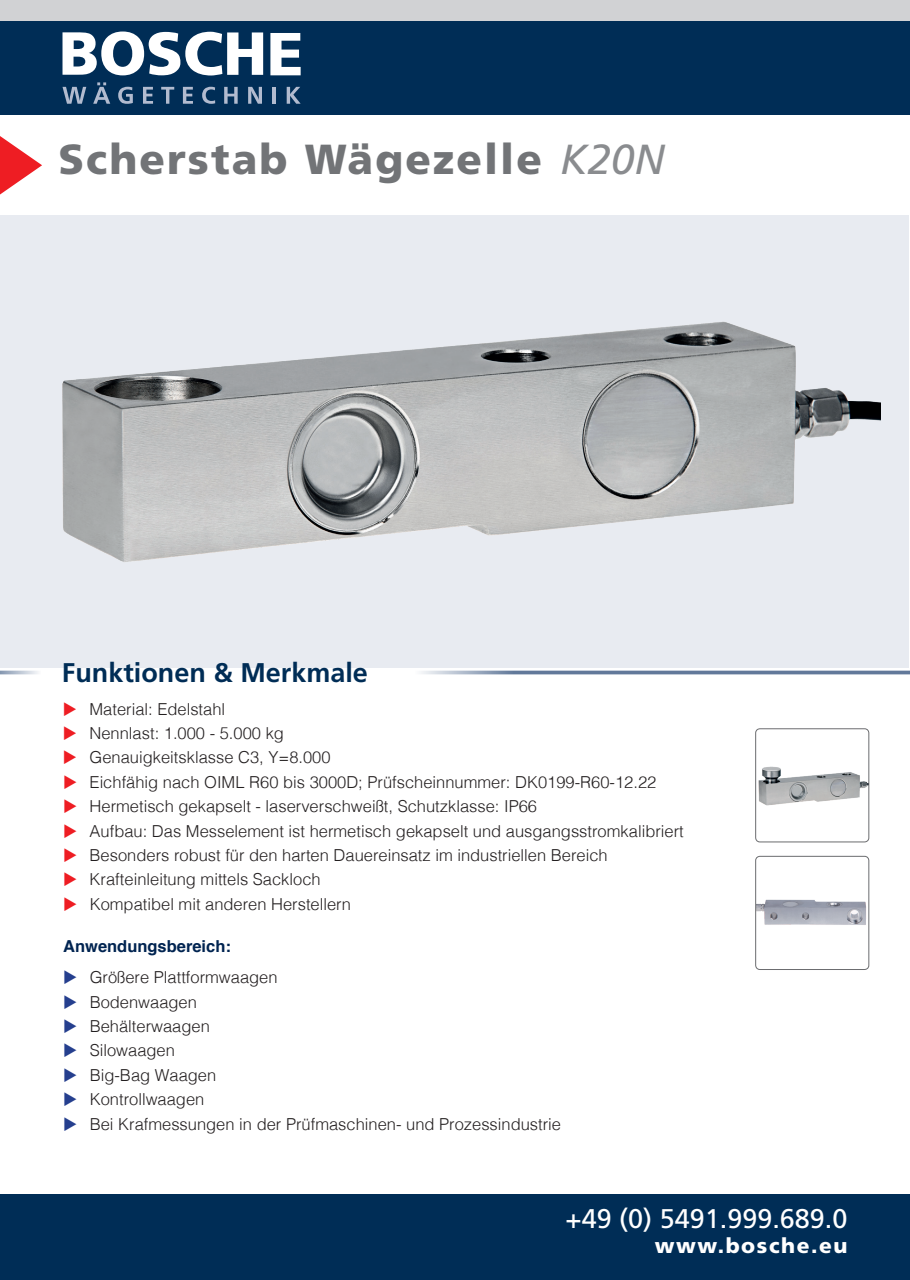
<style>
.page{position:relative;width:910px;height:1280px;background:#fff}
.page>*{position:absolute;margin:0;border:0;box-sizing:border-box;transform-origin:0 0}
.t1{font:900 42px "Frutiger LT Std";letter-spacing:.05em;color:#727477}
.t2{font:27px "Frutiger LT Std";color:#fff}
.t3{font:700 27px "Frutiger LT Std";color:#002d56}
.t4{font:900 21px "Frutiger LT Std";letter-spacing:.075em;color:#fff}
.t5{font:300 16.5px "Helvetica";color:#231f20}
.t6{font:700 16.5px "Helvetica";color:#002451}
.s1{font-weight:400;font-style:italic;color:#8a8c8f}
.s2{color:#ee1d23}
.s3{color:#253f8e}
</style>
<div class="page">
<div style="left:0;top:0;width:910px;height:30px;background:#d1d2d4"></div>
<div style="left:0;top:21px;width:910px;height:93px;background:#002d56"></div>
<div style="left:0;top:216px;width:909px;height:452px;background:#e8ebf1"></div>
<img style="left:62px;top:321px;width:819px;height:241px">
<hr style="left:415px;top:671px;width:495px;height:3px;background:#62799a">
<div style="left:0;top:1194px;width:910px;height:85px;background:#002d56"></div>
<svg style="left:0;top:136px;width:42px;height:59px"></svg>
<hr style="left:0;top:671px;width:41px;height:3px;background:#62799a">
<svg style="left:270px;top:33px;width:31px;height:42px"></svg>
<svg style="left:63px;top:32px;width:200px;height:44px"></svg>
<svg style="left:63px;top:87px;width:23px;height:17px"></svg>
<svg style="left:93px;top:82px;width:17px;height:22px"></svg>
<svg style="left:118px;top:87px;width:15px;height:17px"></svg>
<svg style="left:143px;top:87px;width:10px;height:17px"></svg>
<svg style="left:161px;top:87px;width:13px;height:17px"></svg>
<svg style="left:183px;top:87px;width:10px;height:17px"></svg>
<svg style="left:202px;top:87px;width:13px;height:17px"></svg>
<svg style="left:224px;top:87px;width:14px;height:17px"></svg>
<svg style="left:248px;top:87px;width:14px;height:17px"></svg>
<hr style="left:273px;top:87px;width:3px;height:17px;background:#b2bbcf">
<svg style="left:287px;top:87px;width:14px;height:17px"></svg>
<img style="left:758px;top:766px;width:109px;height:40px">
<div style="left:755px;top:728px;width:114px;height:114px;border:1px solid #6c6d70;border-radius:4px"></div>
<img style="left:757px;top:899px;width:109px;height:26px">
<div style="left:755px;top:856px;width:114px;height:114px;border:1px solid #6c6d70;border-radius:4px"></div>
<h1 class="t1" style="left:58px;top:133px;width:608px">Scherstab Wägezelle <span class="s1">K20N</span></h1>
<h2 class="t3" style="left:62px;top:657px;width:308px">Funktionen &amp; Merkmale</h2>
<p class="t5" style="left:63px;top:695px;width:164px"><span class="s2">◆</span> Material: Edelstahl</p>
<p class="t5" style="left:63px;top:719px;width:223px"><span class="s2">◆</span> Nennlast: 1.000 - 5.000 kg</p>
<p class="t5" style="left:63px;top:743px;width:269px"><span class="s2">◆</span> Genauigkeitsklasse C3, Y=8.000</p>
<p class="t5" style="left:63px;top:768px;width:595px"><span class="s2">◆</span> Eichfähig nach OIML R60 bis 3000D; Prüfscheinnummer: DK0199-R60-12.22</p>
<p class="t5" style="left:63px;top:792px;width:476px"><span class="s2">◆</span> Hermetisch gekapselt - laserverschweißt, Schutzklasse: IP66</p>
<p class="t5" style="left:63px;top:817px;width:622px"><span class="s2">◆</span> Aufbau: Das Messelement ist hermetisch gekapselt und ausgangsstromkalibriert</p>
<p class="t5" style="left:63px;top:841px;width:546px"><span class="s2">◆</span> Besonders robust für den harten Dauereinsatz im industriellen Bereich</p>
<p class="t5" style="left:63px;top:865px;width:259px"><span class="s2">◆</span> Krafteinleitung mittels Sackloch</p>
<p class="t5" style="left:63px;top:890px;width:289px"><span class="s2">◆</span> Kompatibel mit anderen Herstellern</p>
<p class="t6" style="left:63px;top:933px;width:169px">Anwendungsbereich:</p>
<p class="t5" style="left:63px;top:963px;width:216px"><span class="s3">◆</span> Größere Plattformwaagen</p>
<p class="t5" style="left:63px;top:988px;width:135px"><span class="s3">◆</span> Bodenwaagen</p>
<p class="t5" style="left:63px;top:1012px;width:148px"><span class="s3">◆</span> Behälterwaagen</p>
<p class="t5" style="left:63px;top:1036px;width:113px"><span class="s3">◆</span> Silowaagen</p>
<p class="t5" style="left:63px;top:1061px;width:155px"><span class="s3">◆</span> Big-Bag Waagen</p>
<p class="t5" style="left:63px;top:1085px;width:143px"><span class="s3">◆</span> Kontrollwaagen</p>
<p class="t5" style="left:63px;top:1109px;width:499px"><span class="s3">◆</span> Bei Krafmessungen in der Prüfmaschinen- und Prozessindustrie</p>
<h2 class="t2" style="left:566px;top:1202px;width:283px">+49 (0) 5491.999.689.0</h2>
<p class="t4" style="left:655px;top:1233px;width:194px">www.bosche.eu</p>
</div>
